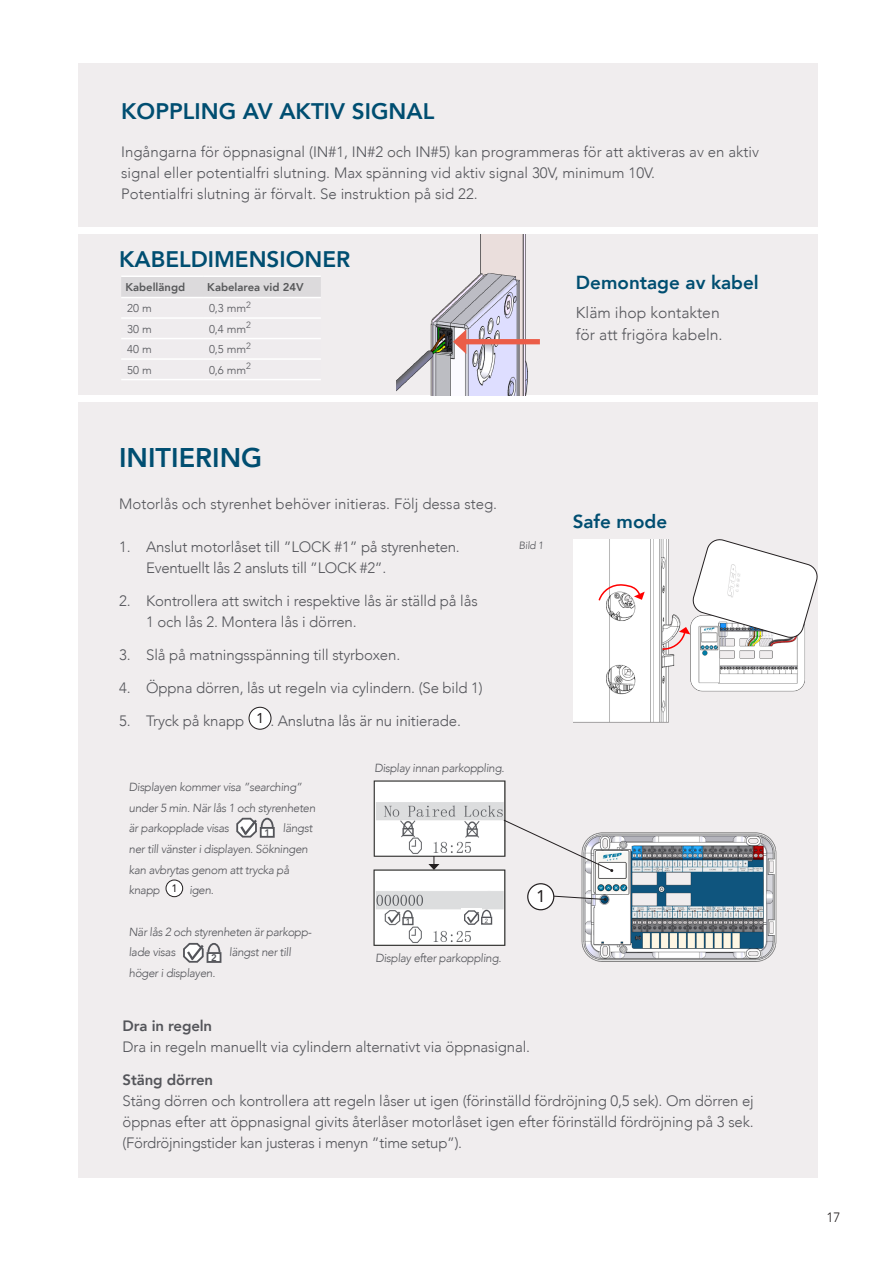
<style>
.page{position:relative;width:893px;height:1263px;background:#fff}
.page>*{position:absolute;margin:0;border:0;box-sizing:border-box;transform-origin:0 0}
.t1{font:800 27px "Avenir LT Com";color:#004e71}
.t2{font:800 22.5px "Avenir LT Com";color:#004e71}
.t3{font:800 18.9px "Avenir LT Com";color:#004e71}
.t4{font:16.95px "Avenir LT Com";color:#231f20}
.t5{font:300 15.75px/22px "Avenir LT Com";color:#54555a}
.t6{font:300 15px/21px "Avenir LT Com";letter-spacing:-.01em;color:#54555a}
.t7{font:800 15px "Avenir LT Com";letter-spacing:-.01em;color:#54555a}
.t8{font:14.25px "Avenir LT Com";color:#231f20}
.t9{font:300 13.5px "Avenir LT Com";color:#231f20}
.t10{font:300 11.7px/20.7px "Avenir LT Com";color:#54555a}
.Tabell_bröd{font:300 11.25px "Avenir LT Com";color:#54555a}
.Tabell_rubrik{font:800 11.25px "Avenir LT Com";color:#57585a}
.t11{font:10.8px "Avenir LT Com";color:#231f20}
.t12{font:300 10.5px "Avenir LT Com";color:#54555a}
.t13{font:800 9.6px "Avenir LT Com";color:#54555a}
.t14{font:6px "Avenir LT Com";color:#54555a}
</style>
<div class="page">
<div style="left:78px;top:63px;width:739px;height:164px;background:#f0edee"></div>
<div style="left:78px;top:402px;width:739px;height:776px;background:#f0edee"></div>
<img style="left:581px;top:832px;width:196px;height:130px">
<img style="left:574px;top:539px;width:101px;height:183px">
<svg style="left:597px;top:582px;width:48px;height:20px"></svg>
<div style="left:249px;top:707px;width:22px;height:22px;background:#fff;border-radius:50%"></div>
<div style="left:249px;top:707px;width:22px;height:23px;border:1px solid #231f20;border-radius:50%"></div>
<div style="left:528px;top:884px;width:26px;height:26px;background:#fff;border-radius:50%"></div>
<div style="left:527px;top:883px;width:27px;height:27px;border:1px solid #231f20;border-radius:50%"></div>
<svg style="left:428px;top:856px;width:11px;height:13px"></svg>
<img style="left:373px;top:780px;width:132px;height:76px">
<img style="left:373px;top:869px;width:132px;height:76px">
<svg style="left:553px;top:895px;width:54px;height:6px"></svg>
<svg style="left:503px;top:819px;width:110px;height:53px"></svg>
<div style="left:461px;top:909px;width:21px;height:18px;background:#fff"></div>
<svg style="left:464px;top:909px;width:28px;height:16px"></svg>
<svg style="left:183px;top:942px;width:38px;height:21px"></svg>
<svg style="left:236px;top:817px;width:39px;height:21px"></svg>
<div style="left:78px;top:234px;width:740px;height:161px;background:#f0edee"></div>
<div style="left:121px;top:277px;width:200px;height:20px;background:#dcdadc"></div>
<hr style="left:121px;top:275px;width:82px;height:2px;background:#fff">
<hr style="left:203px;top:275px;width:118px;height:2px;background:#fff">
<hr style="left:121px;top:297px;width:82px;height:1px;background:#fff">
<hr style="left:203px;top:297px;width:118px;height:1px;background:#fff">
<hr style="left:121px;top:317px;width:82px;height:2px;background:#fff">
<hr style="left:203px;top:317px;width:118px;height:2px;background:#fff">
<hr style="left:121px;top:338px;width:82px;height:1px;background:#fff">
<hr style="left:203px;top:338px;width:118px;height:1px;background:#fff">
<hr style="left:121px;top:358px;width:82px;height:2px;background:#fff">
<hr style="left:121px;top:379px;width:82px;height:1px;background:#fff">
<hr style="left:203px;top:358px;width:118px;height:2px;background:#fff">
<hr style="left:203px;top:379px;width:118px;height:1px;background:#fff">
<img style="left:396px;top:234px;width:144px;height:161px">
<div style="left:461px;top:339px;width:79px;height:5px;background:#eb5d48"></div>
<svg style="left:453px;top:329px;width:13px;height:25px"></svg>
<img style="left:690px;top:650px;width:115px;height:42px">
<svg style="left:661px;top:538px;width:157px;height:112px"></svg>
<div style="left:166px;top:880px;width:17px;height:17px;background:#fff;border-radius:50%"></div>
<div style="left:166px;top:880px;width:17px;height:17px;border:1px solid #231f20;border-radius:50%"></div>
<div style="left:375px;top:782px;width:128px;height:19px;background:#fff"></div>
<div style="left:376px;top:871px;width:127px;height:19px;background:#fff"></div>
<div style="left:428px;top:821px;width:24px;height:13px;background:#fff"></div>
<div style="left:428px;top:911px;width:24px;height:13px;background:#fff"></div>
<p class="t2" style="left:121px;top:98px;width:315px">KOPPLING AV AKTIV SIGNAL</p>
<p class="t6" style="left:121px;top:142px;width:639px">Ingångarna för öppnasignal (IN#1, IN#2 och IN#5) kan programmeras för att aktiveras av en aktiv signal eller potentialfri slutning. Max spänning vid aktiv signal 30V, minimum 10V.<br>Potentialfri slutning är förvalt. Se instruktion på sid 22.</p>
<p class="t2" style="left:119px;top:246px;width:233px">KABELDIMENSIONER</p>
<p class="Tabell_rubrik" style="left:125px;top:281px;width:61px">Kabellängd</p>
<p class="Tabell_rubrik" style="left:207px;top:281px;width:98px">Kabelarea vid 24V</p>
<p class="Tabell_bröd" style="left:127px;top:301px;width:26px">20 m</p>
<p class="Tabell_bröd" style="left:209px;top:301px;width:43px">0,3 mm<sup>2</sup></p>
<p class="Tabell_bröd" style="left:127px;top:322px;width:26px">30 m</p>
<p class="Tabell_bröd" style="left:209px;top:322px;width:43px">0,4 mm<sup>2</sup></p>
<p class="Tabell_bröd" style="left:127px;top:342px;width:26px">40 m</p>
<p class="Tabell_bröd" style="left:209px;top:342px;width:43px">0,5 mm<sup>2</sup></p>
<p class="Tabell_bröd" style="left:127px;top:363px;width:26px">50 m</p>
<p class="Tabell_bröd" style="left:209px;top:363px;width:43px">0,6 mm<sup>2</sup></p>
<p class="t1" style="left:119px;top:442px;width:145px">INITIERING</p>
<p class="t6" style="left:119px;top:494px;width:379px">Motorlås och styrenhet behöver initieras. Följ dessa steg.</p>
<p class="t6" style="left:146px;top:536px;width:315px;text-indent:-27px">1. Anslut motorlåset till ”LOCK #1” på styrenheten.<br>Eventuellt lås 2 ansluts till ”LOCK #2”.</p>
<p class="t6" style="left:146px;top:590px;width:333px;text-indent:-27px">2. Kontrollera att switch i respektive lås är ställd på lås<br>1 och lås 2. Montera lås i dörren.</p>
<p class="t6" style="left:119px;top:644px;width:283px">3. Slå på matningsspänning till styrboxen.</p>
<p class="t6" style="left:119px;top:677px;width:365px">4. Öppna dörren, lås ut regeln via cylindern. (Se bild 1)</p>
<p class="t6" style="left:119px;top:710px;width:127px">5. Tryck på knapp</p>
<p class="t6" style="left:270px;top:710px;width:192px">. Anslutna lås är nu initierade.</p>
<p class="t8" style="left:256px;top:709px;width:9px">1</p>
<p class="t10" style="left:129px;top:777px;width:189px">Displayen kommer visa ”searching” under 5 min. När lås 1 och styrenheten är parkopplade visas</p>
<p class="t10" style="left:129px;top:818px;width:187px;text-indent:154px">längst ner till vänster i displayen. Sökningen kan avbrytas genom att trycka på knapp</p>
<p class="t13" style="left:264px;top:827px;width:7px">1</p>
<p class="t11" style="left:171px;top:881px;width:8px">1</p>
<p class="t10" style="left:189px;top:880px;width:27px">igen.</p>
<p class="t10" style="left:129px;top:921px;width:186px">När lås 2 och styrenheten är parkopp&shy;lade visas</p>
<p class="t10" style="left:229px;top:942px;width:65px">längst ner till</p>
<p class="t13" style="left:211px;top:952px;width:7px">2</p>
<p class="t10" style="left:129px;top:963px;width:89px">höger i displayen.</p>
<p class="t10" style="left:374px;top:757px;width:133px">Display innan parkoppling.</p>
<p class="t14" style="left:485px;top:917px;width:5px">2</p>
<p class="t10" style="left:375px;top:947px;width:129px">Display efter parkoppling.</p>
<p class="t12" style="left:519px;top:539px;width:27px">Bild 1</p>
<p class="t4" style="left:536px;top:886px;width:11px">1</p>
<p class="t3" style="left:576px;top:272px;width:184px">Demontage av kabel</p>
<p class="t5" style="left:576px;top:302px;width:148px">Kläm ihop kontakten för att frigöra kabeln.</p>
<p class="t3" style="left:573px;top:511px;width:96px">Safe mode</p>
<p class="t7" style="left:123px;top:1017px;width:91px">Dra in regeln</p>
<p class="t6" style="left:123px;top:1036px;width:409px">Dra in regeln manuellt via cylindern alternativt via öppnasignal.</p>
<p class="t7" style="left:123px;top:1071px;width:92px">Stäng dörren</p>
<p class="t6" style="left:123px;top:1090px;width:633px;text-align:justify">Stäng dörren och kontrollera att regeln låser ut igen (förinställd fördröjning 0,5 sek). Om dörren ej öppnas efter att öppnasignal givits återlåser motorlåset igen efter förinställd fördröjning på 3 sek. (Fördröjningstider kan justeras i menyn ”time setup”).</p>
<p class="t9" style="left:826px;top:1209px;width:16px">17</p>
</div>
